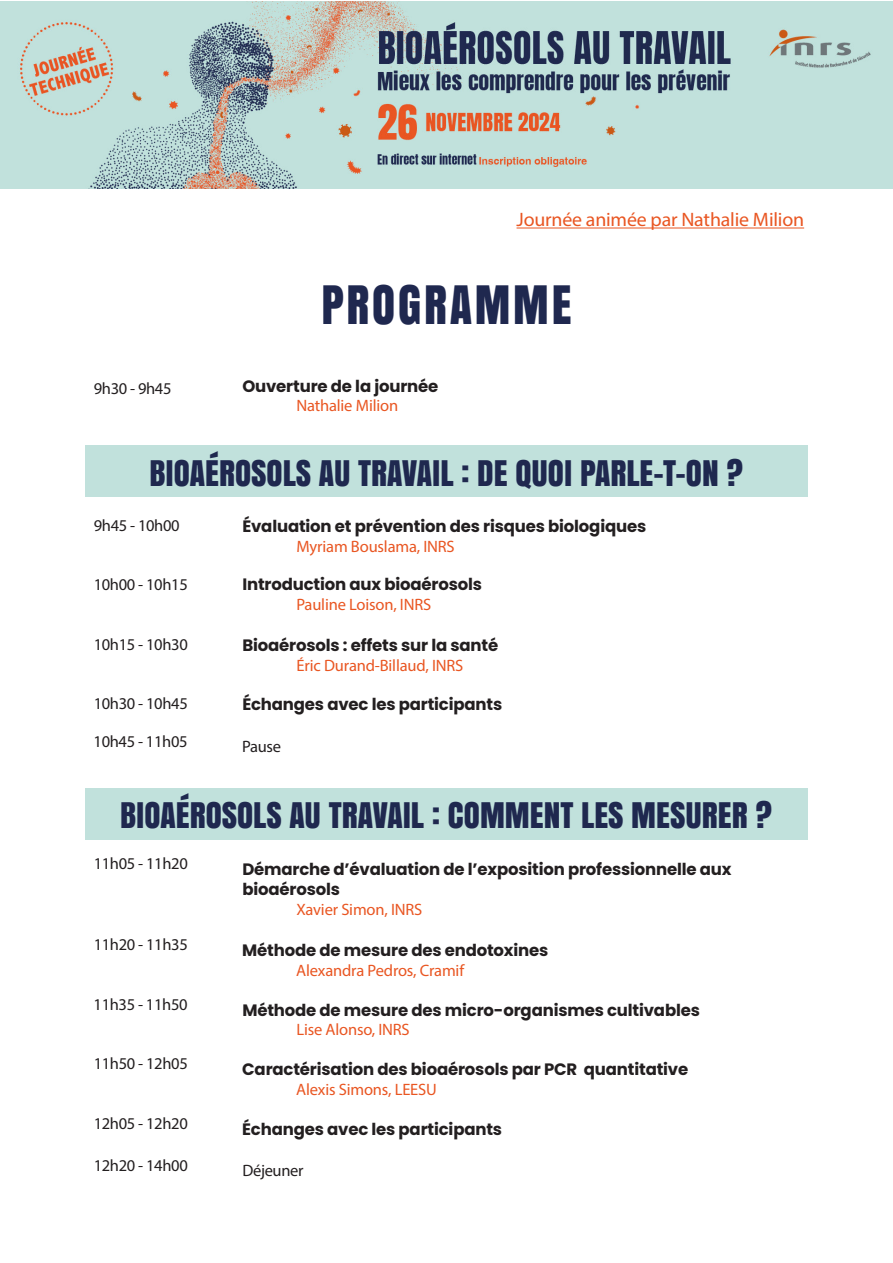
<style>
.page{position:relative;width:893px;height:1263px;background:#fff}
.page>*{position:absolute;margin:0;border:0;box-sizing:border-box;transform-origin:0 0}
.t1{font:49.5px "Anton";letter-spacing:.06em;color:#1f284f;scale:.95 1}
.Titre_session{font:33px "Anton";color:#1f284f}
.Nom_intervenant{font:19.5px "Myriad Pro";letter-spacing:-.01em;color:#e95622}
.Titre_présentation{font:700 16.5px/19.8px "Poppins";letter-spacing:-.01em;color:#231f20}
.Nom_intervenant-2{font:16.5px "Myriad Pro";letter-spacing:-.01em;color:#e95622}
.Horaire{font:16.5px "Myriad Pro";letter-spacing:-.02em;color:#231f20}
</style>
<div class="page">
<div style="left:85px;top:445px;width:723px;height:51px;background:#c1e1dc"></div>
<div style="left:85px;top:789px;width:723px;height:51px;background:#c1e1dc"></div>
<hr style="left:516px;top:227px;width:288px;height:1px;background:#e95622">
<img style="left:0;top:1px;width:893px;height:187px">
<p class="Nom_intervenant" style="left:516px;top:207px;width:289px">Journée animée par Nathalie Milion</p>
<p class="Horaire" style="left:94px;top:378px;width:79px">9h30 - 9h45</p>
<p class="t1" style="left:321px;top:266px;width:265px">PROGRAMME</p>
<p class="Titre_présentation" style="left:242px;top:376px;width:197px">Ouverture de la journée</p>
<p class="Nom_intervenant-2" style="left:296px;top:396px;width:103px">Nathalie Milion</p>
<p class="Titre_session" style="left:150px;top:447px;width:595px">BIOAÉROSOLS AU TRAVAIL : DE QUOI PARLE-T-ON ?</p>
<p class="Horaire" style="left:94px;top:515px;width:87px">9h45 - 10h00</p>
<p class="Titre_présentation" style="left:242px;top:516px;width:405px">Évaluation et prévention des risques biologiques</p>
<p class="Nom_intervenant-2" style="left:296px;top:536px;width:160px">Myriam Bouslama, INRS</p>
<p class="Horaire" style="left:94px;top:575px;width:96px">10h00 - 10h15</p>
<p class="Titre_présentation" style="left:242px;top:575px;width:241px">Introduction aux bioaérosols</p>
<p class="Nom_intervenant-2" style="left:296px;top:594px;width:136px">Pauline Loison, INRS</p>
<p class="Horaire" style="left:94px;top:634px;width:96px">10h15 - 10h30</p>
<p class="Titre_présentation" style="left:242px;top:635px;width:257px">Bioaérosols : effets sur la santé</p>
<p class="Nom_intervenant-2" style="left:296px;top:655px;width:168px">Éric Durand-Billaud, INRS</p>
<p class="Horaire" style="left:94px;top:694px;width:96px">10h30 - 10h45</p>
<p class="Titre_présentation" style="left:242px;top:695px;width:261px">Échanges avec les participants</p>
<p class="Horaire" style="left:94px;top:731px;width:96px">10h45 - 11h05</p>
<p class="Horaire" style="left:242px;top:736px;width:40px">Pause</p>
<p class="Titre_session" style="left:120px;top:789px;width:654px">BIOAÉROSOLS AU TRAVAIL : COMMENT LES MESURER ?</p>
<p class="Horaire" style="left:94px;top:853px;width:96px">11h05 - 11h20</p>
<p class="Titre_présentation" style="left:242px;top:860px;width:491px">Démarche d’évaluation de l’exposition professionnelle aux bioaérosols</p>
<p class="Nom_intervenant-2" style="left:296px;top:899px;width:127px">Xavier Simon, INRS</p>
<p class="Horaire" style="left:94px;top:934px;width:96px">11h20 - 11h35</p>
<p class="Titre_présentation" style="left:242px;top:940px;width:308px">Méthode de mesure des endotoxines</p>
<p class="Nom_intervenant-2" style="left:296px;top:960px;width:169px">Alexandra Pedros, Cramif</p>
<p class="Horaire" style="left:94px;top:994px;width:96px">11h35 - 11h50</p>
<p class="Titre_présentation" style="left:242px;top:1000px;width:459px">Méthode de mesure des micro-organismes cultivables</p>
<p class="Nom_intervenant-2" style="left:296px;top:1020px;width:115px">Lise Alonso, INRS</p>
<p class="Horaire" style="left:94px;top:1053px;width:96px">11h50 - 12h05</p>
<p class="Titre_présentation" style="left:242px;top:1059px;width:447px">Caractérisation des bioaérosols par PCR quantitative</p>
<p class="Nom_intervenant-2" style="left:296px;top:1079px;width:142px">Alexis Simons, LEESU</p>
<p class="Horaire" style="left:94px;top:1113px;width:96px">12h05 - 12h20</p>
<p class="Titre_présentation" style="left:242px;top:1119px;width:261px">Échanges avec les participants</p>
<p class="Horaire" style="left:94px;top:1155px;width:96px">12h20 - 14h00</p>
<p class="Horaire" style="left:242px;top:1160px;width:63px">Déjeuner</p>
</div>
